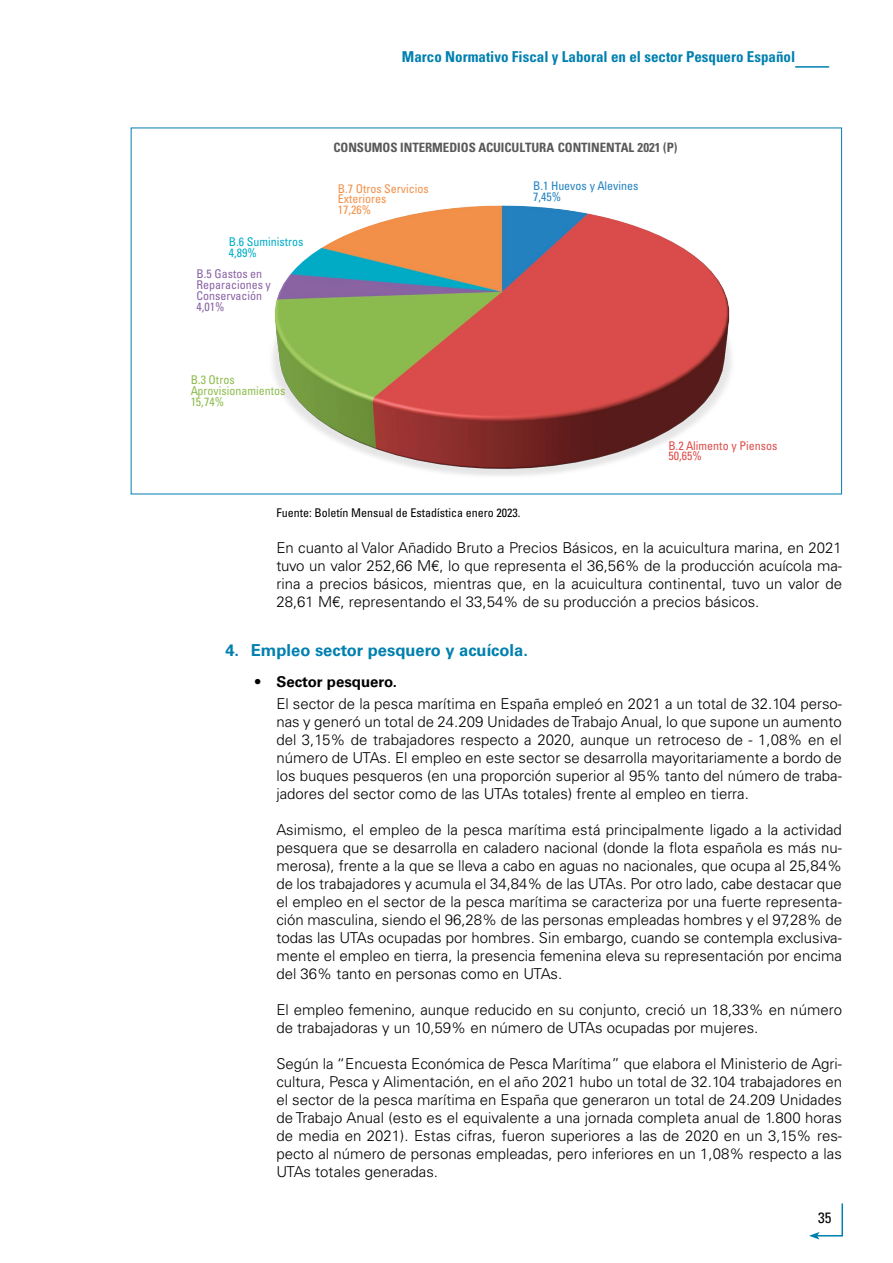
<style>
.page{position:relative;width:893px;height:1263px;background:#fff}
.page>*{position:absolute;margin:0;border:0;box-sizing:border-box;transform-origin:0 0}
.t1{font:700 16.5px "Univers LT Std";color:#0080af}
.t2{font:300 15px/18px "Univers LT Std";color:#000;text-align:justify}
.t3{font:700 condensed 15px "Univers LT Std";color:#0080af}
.t4{font:700 15px "Univers LT Std";color:#000}
.t5{font:condensed 15px "Univers LT Std";color:#000}
.t6{font:700 condensed 12.9px "Univers LT Std";letter-spacing:-.005em;color:#5a5959}
.t7{font:condensed 12px "Univers LT Std";color:#000}
.t8{font:condensed 12px/10.8px "Univers LT Std";color:#8b64a6}
.t9{font:condensed 12px/10.8px "Univers LT Std";color:#f39149}
.t10{font:condensed 12px/10.8px "Univers LT Std";color:#8ebd50}
.t11{font:condensed 12px/10.8px "Univers LT Std";color:#dd4f4b}
.t12{font:condensed 12px/10.8px "Univers LT Std";color:#2383c2}
.t13{font:condensed 12px/10.8px "Univers LT Std";color:#00adc8}
</style>
<div class="page">
<hr style="left:795px;top:66px;width:34px;height:2px;background:#0080af">
<svg style="left:809px;top:1203px;width:34px;height:36px"></svg>
<img style="left:272px;top:205px;width:459px;height:271px">
<p class="t3" style="left:402px;top:47px;width:395px">Marco Normativo Fiscal y Laboral en el sector Pesquero Español</p>
<p class="t6" style="left:333px;top:139px;width:346px">CONSUMOS INTERMEDIOS ACUICULTURA CONTINENTAL 2021 (P)</p>
<p class="t13" style="left:229px;top:236px;width:76px">B.6 Suministros<br>4,89%</p>
<p class="t8" style="left:196px;top:269px;width:76px">B.5 Gastos en<br>Reparaciones y<br>Conservación<br>4,01%</p>
<p class="t10" style="left:191px;top:374px;width:96px">B.3 Otros<br>Aprovisionamientos<br>15,74%</p>
<p class="t9" style="left:338px;top:183px;width:93px">B.7 Otros Servicios<br>Exteriores<br>17,26%</p>
<p class="t12" style="left:533px;top:180px;width:107px">B.1 Huevos y Alevines<br>7,45%</p>
<p class="t11" style="left:668px;top:440px;width:110px">B.2 Alimento y Piensos<br>50,65%</p>
<p class="t7" style="left:276px;top:506px;width:245px">Fuente: Boletín Mensual de Estadística enero 2023.</p>
<p class="t2" style="left:276px;top:539px;width:567px">En cuanto al Valor Añadido Bruto a Precios Básicos, en la acuicultura marina, en 2021 tuvo un valor 252,66 M€, lo que representa el 36,56% de la producción acuícola ma&shy;rina a precios básicos, mientras que, en la acuicultura continental, tuvo un valor de 28,61 M€, representando el 33,54% de su producción a precios básicos.</p>
<p class="t1" style="left:225px;top:641px;width:304px">4. Empleo sector pesquero y acuícola.</p>
<p class="t4" style="left:255px;top:673px;width:143px">• Sector pesquero.</p>
<p class="t2" style="left:276px;top:695px;width:567px">El sector de la pesca marítima en España empleó en 2021 a un total de 32.104 perso&shy;nas y generó un total de 24.209 Unidades de Trabajo Anual, lo que supone un aumento del 3,15% de trabajadores respecto a 2020, aunque un retroceso de - 1,08% en el número de UTAs. El empleo en este sector se desarrolla mayoritariamente a bordo de los buques pesqueros (en una proporción superior al 95% tanto del número de traba&shy;jadores del sector como de las UTAs totales) frente al empleo en tierra.</p>
<p class="t2" style="left:276px;top:821px;width:567px">Asimismo, el empleo de la pesca marítima está principalmente ligado a la actividad pesquera que se desarrolla en caladero nacional (donde la flota española es más nu&shy;merosa), frente a la que se lleva a cabo en aguas no nacionales, que ocupa al 25,84% de los trabajadores y acumula el 34,84% de las UTAs. Por otro lado, cabe destacar que el empleo en el sector de la pesca marítima se caracteriza por una fuerte representa&shy;ción masculina, siendo el 96,28% de las personas empleadas hombres y el 97,28% de todas las UTAs ocupadas por hombres. Sin embargo, cuando se contempla exclusiva&shy;mente el empleo en tierra, la presencia femenina eleva su representación por encima del 36% tanto en personas como en UTAs.</p>
<p class="t2" style="left:276px;top:1001px;width:567px">El empleo femenino, aunque reducido en su conjunto, creció un 18,33% en número de trabajadoras y un 10,59% en número de UTAs ocupadas por mujeres.</p>
<p class="t2" style="left:276px;top:1055px;width:567px">Según la “Encuesta Económica de Pesca Marítima” que elabora el Ministerio de Agri&shy;cultura, Pesca y Alimentación, en el año 2021 hubo un total de 32.104 trabajadores en el sector de la pesca marítima en España que generaron un total de 24.209 Unidades de Trabajo Anual (esto es el equivalente a una jornada completa anual de 1.800 horas de media en 2021). Estas cifras, fueron superiores a las de 2020 en un 3,15% res&shy;pecto al número de personas empleadas, pero inferiores en un 1,08% respecto a las UTAs totales generadas.</p>
<p class="t5" style="left:818px;top:1208px;width:15px">35</p>
</div>
